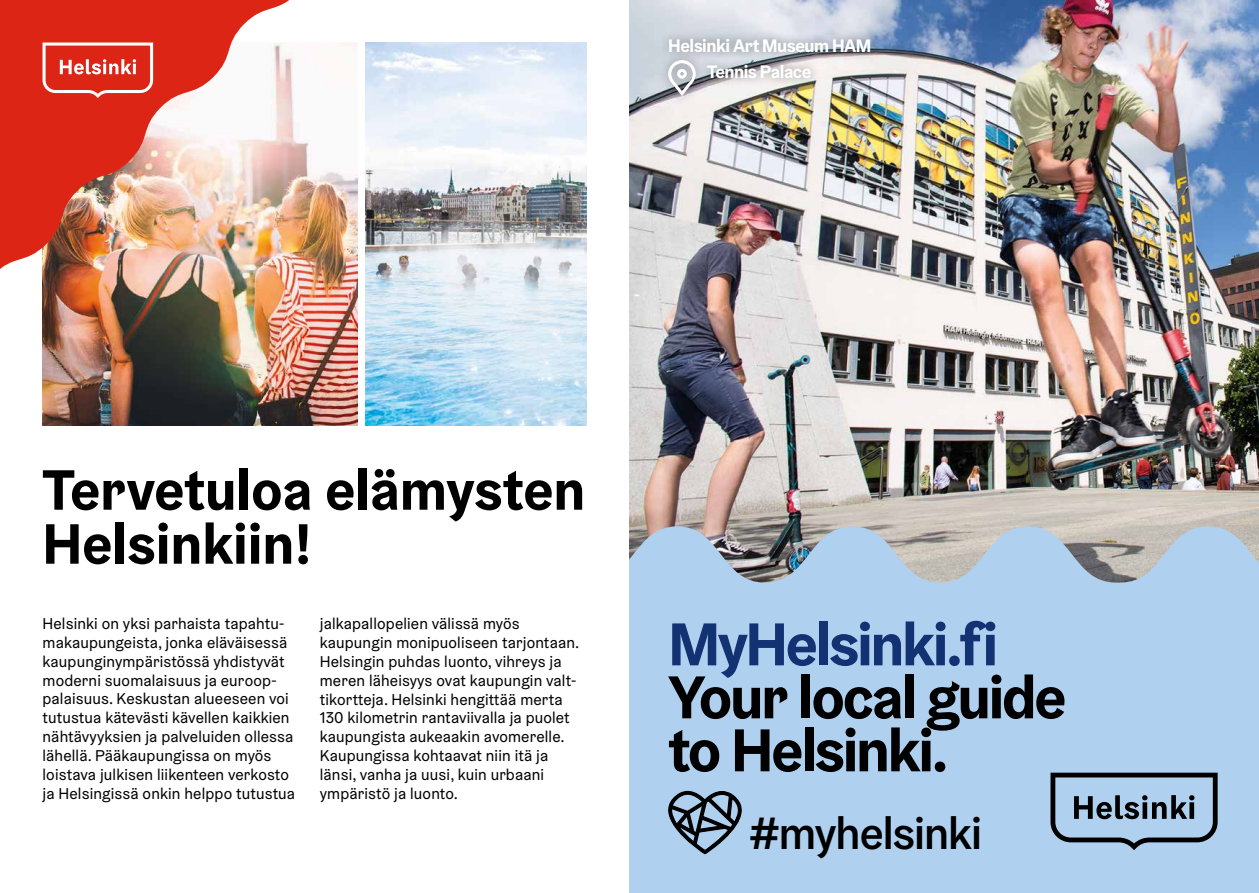
<style>
.page{position:relative;width:1259px;height:893px;background:#fff}
.page>*{position:absolute;margin:0;border:0;box-sizing:border-box;transform-origin:0 0}
.t1{font:700 60.6px/52.9px "Helsinki Grotesk";letter-spacing:-.035em;color:#000}
.t2{font:700 60.6px "Helsinki Grotesk";letter-spacing:-.035em;color:#123274}
.t3{font:700 57px/54px "Helsinki Grotesk";color:#000}
.t4{font:500 45.45px "Helsinki Grotesk";letter-spacing:-.025em;color:#000}
.t5{font:700 18.15px/25.8px "Helsinki Grotesk";letter-spacing:-.03em;color:#fff}
.t6{font:15.75px/18.9px "Helsinki Grotesk";letter-spacing:.01em;color:#000}
</style>
<div class="page">
<img style="left:43px;top:43px;width:314px;height:382px">
<img style="left:0;top:0;width:302px;height:282px">
<svg style="left:43px;top:43px;width:110px;height:55px"></svg>
<img style="left:366px;top:43px;width:221px;height:382px">
<img style="left:630px;top:0;width:629px;height:893px">
<svg style="left:1050px;top:773px;width:167px;height:77px;background:#829ab1"></svg>
<div style="left:658px;top:27px;width:222px;height:62px;background:#000;opacity:.3"></div>
<div style="left:657px;top:49px;width:49px;height:58px;background:#000;opacity:.3"></div>
<svg style="left:667px;top:59px;width:30px;height:39px"></svg>
<div style="left:677px;top:69px;width:10px;height:10px;border:3px solid #fff;border-radius:50%"></div>
<svg style="left:668px;top:790px;width:73px;height:65px;background:#72869a"></svg>
<svg style="left:629px;top:0;width:1px;height:893px"></svg>
<p class="t5" style="left:707px;top:32px;width:166px;text-indent:-39px">Helsinki Art Museum HAM<br>Tennis Palace</p>
<h2 class="t3" style="left:43px;top:462px;width:544px">Tervetuloa elämysten<br>Helsinkiin!</h2>
<p class="t6" style="left:43px;top:614px;width:254px">Helsinki on yksi parhaista tapahtu&shy;makaupungeista, jonka eläväisessä kaupunginympäristössä yhdistyvät moderni suomalaisuus ja euroop&shy;palaisuus. Keskustan alueeseen voi tutustua kätevästi kävellen kaikkien nähtävyyksien ja palveluiden ollessa lähellä. Pääkaupungissa on myös loistava julkisen liikenteen verkosto ja Helsingissä onkin helppo tutustua</p>
<p class="t6" style="left:320px;top:614px;width:261px">jalkapallopelien välissä myös kaupungin monipuoliseen tarjontaan.<br>Helsingin puhdas luonto, vihreys ja meren läheisyys ovat kaupungin valt&shy;tikortteja. Helsinki hengittää merta 130 kilometrin rantaviivalla ja puolet kaupungista aukeaakin avomerelle.<br>Kaupungissa kohtaavat niin itä ja länsi, vanha ja uusi, kuin urbaani ympäristö ja luonto.</p>
<h1 class="t2" style="left:668px;top:606px;width:331px">MyHelsinki.fi</h1>
<h1 class="t1" style="left:668px;top:670px;width:399px">Your local guide to Helsinki.</h1>
<h3 class="t4" style="left:748px;top:805px;width:235px">#myhelsinki</h3>
</div>
